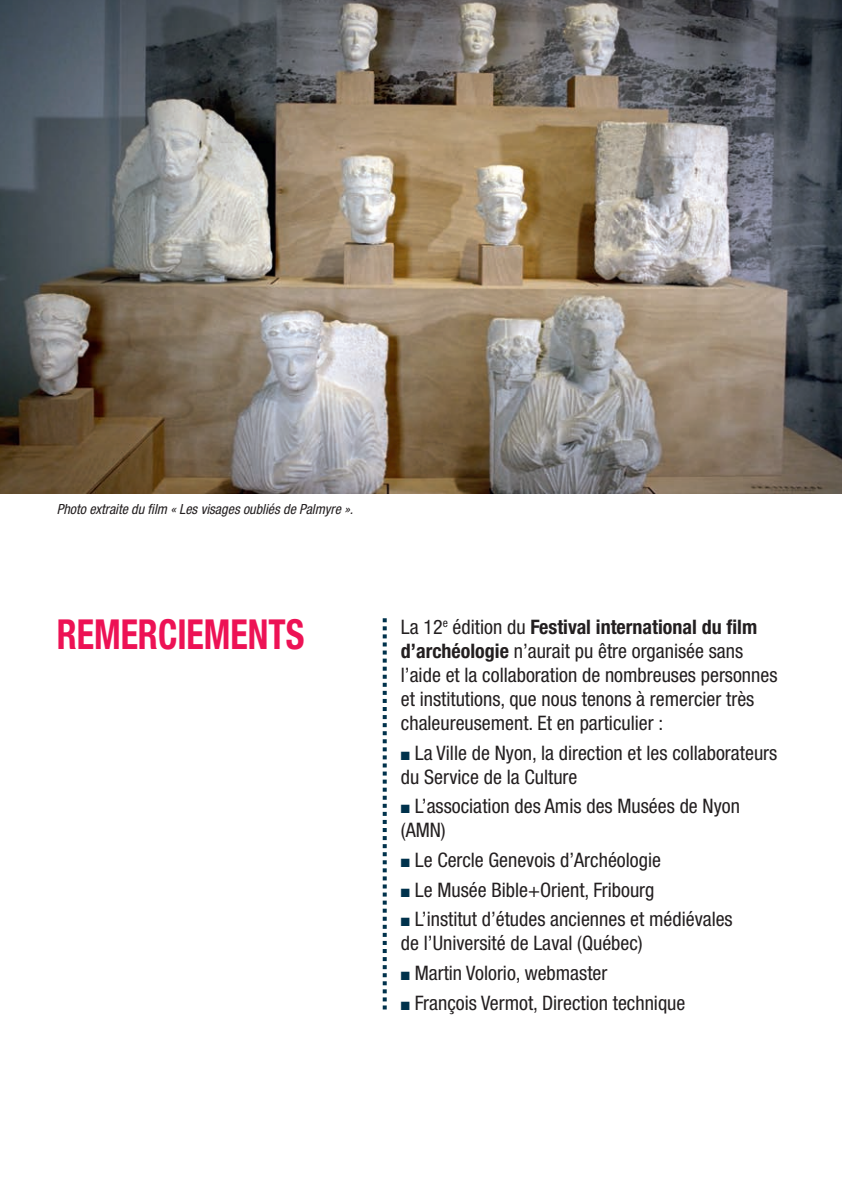
<style>
.page{position:relative;width:842px;height:1191px;background:#fff}
.page>*{position:absolute;margin:0;border:0;box-sizing:border-box;transform-origin:0 0}
.t1{font:700 condensed 41.4px "Helvetica Neue";color:#ed1255;scale:.87 1}
.t2{font:condensed 20px/24px "Helvetica Neue";color:#231f20}
.t3{font:italic condensed 14px "Helvetica Neue";color:#231f20}
.s1{font-weight:700}
.s2{color:#00324c}
</style>
<div class="page">
<img style="left:0;top:0;width:842px;height:493px">
<svg style="left:383px;top:618px;width:4px;height:391px"></svg>
<p class="t3" style="left:57px;top:500px;width:298px">Photo extraite du film « Les visages oubliés de Palmyre ».</p>
<h1 class="t1" style="left:57px;top:609px;width:286px">REMERCIEMENTS</h1>
<p class="t2" style="left:401px;top:615px;width:378px">La 12<sup>e</sup> édition du <span class="s1">Festival international du film d’archéologie</span> n’aurait pu être organisée sans l’aide et la collaboration de nombreuses personnes et institutions, que nous tenons à remercier très chaleureusement. Et en particulier :</p>
<p class="t2" style="left:401px;top:740px;width:378px"><span class="s2">■</span> La Ville de Nyon, la direction et les collaborateurs du Service de la Culture</p>
<p class="t2" style="left:401px;top:794px;width:341px"><span class="s2">■</span> L’association des Amis des Musées de Nyon (AMN)</p>
<p class="t2" style="left:401px;top:848px;width:262px"><span class="s2">■</span> Le Cercle Genevois d’Archéologie</p>
<p class="t2" style="left:401px;top:877px;width:255px"><span class="s2">■</span> Le Musée Bible+Orient, Fribourg</p>
<p class="t2" style="left:401px;top:907px;width:333px"><span class="s2">■</span> L’institut d’études anciennes et médiévales de l’Université de Laval (Québec)</p>
<p class="t2" style="left:401px;top:961px;width:208px"><span class="s2">■</span> Martin Volorio, webmaster</p>
<p class="t2" style="left:401px;top:990px;width:286px"><span class="s2">■</span> François Vermot, Direction technique</p>
</div>
